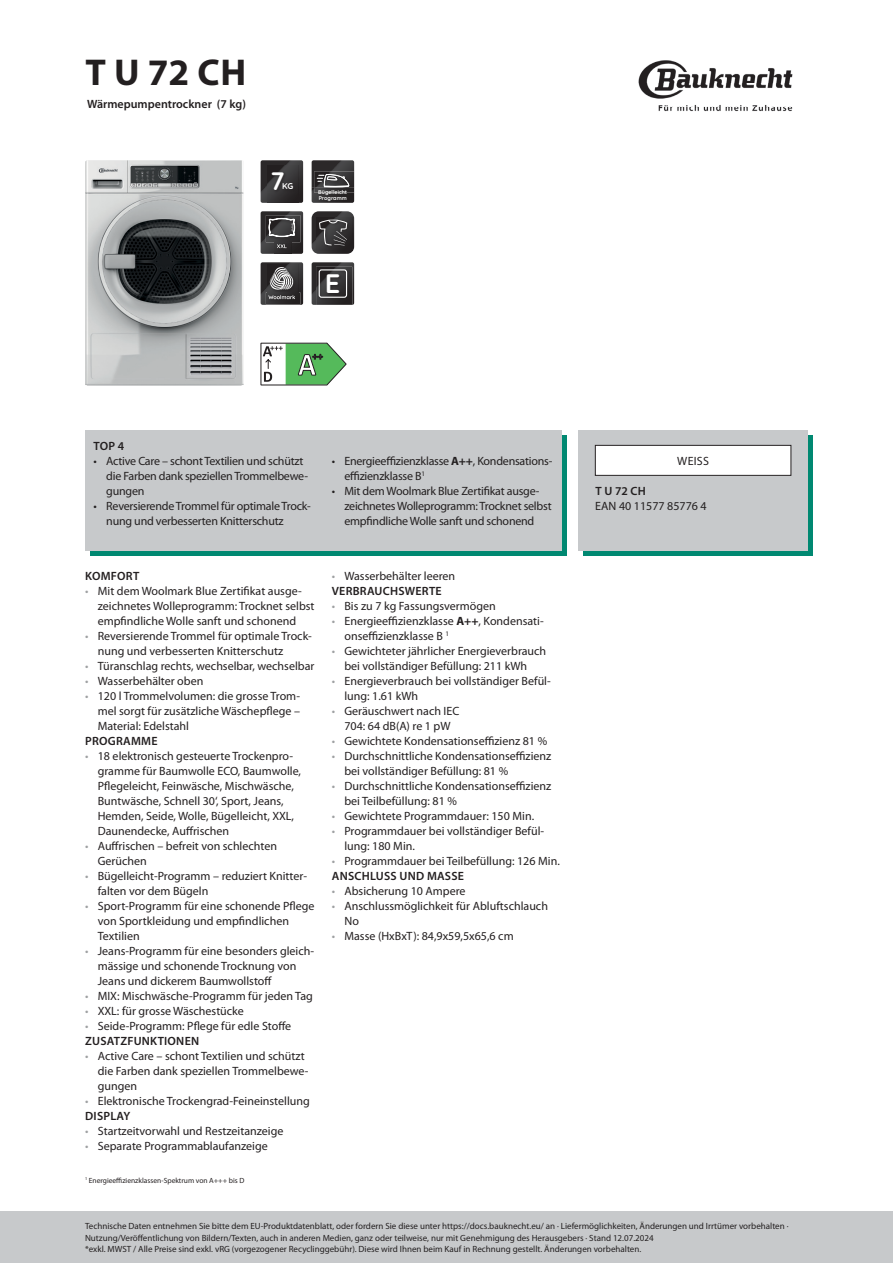
<style>
.page{position:relative;width:893px;height:1263px;background:#fff}
.page>*{position:absolute;margin:0;border:0;box-sizing:border-box;transform-origin:0 0}
.t1{font:700 37.5px "Myriad Pro";color:#231f20}
.t2{font:700 26.7px "Hotpoint";color:#fff}
.t3{font:700 25.05px "Quicksand";color:#fff}
.t4{font:12px/15px "Myriad Pro";color:#231f20}
.t5{font:12px/15px "Myriad Pro";letter-spacing:-.02em;color:#231f20}
.t6{font:600 12px "Myriad Pro";color:#231f20}
.t7{font:600 12px "Myriad Pro";letter-spacing:.02em;color:#231f20}
.t8{font:9px/11.2px "Myriad Pro";color:#231f20}
.t9{font:700 8.4px "Quicksand";color:#fff}
.t10{font:7.5px "Myriad Pro";color:#231f20}
.t11{font:700 5.4px/5.4px "Quicksand";color:#fff}
.s1{font-weight:700}
.s2{color:#9ea0a2}
.s3{font-weight:600}
</style>
<div class="page">
<img style="left:638px;top:60px;width:155px;height:52px">
<div style="left:0;top:1212px;width:893px;height:51px;background:#c7c9cb"></div>
<img style="left:85px;top:160px;width:159px;height:225px">
<svg style="left:261px;top:160px;width:42px;height:43px"></svg>
<img style="left:268px;top:166px;width:30px;height:36px">
<svg style="left:261px;top:211px;width:42px;height:43px;background:#474546"></svg>
<svg style="left:261px;top:262px;width:42px;height:43px;background:#535152"></svg>
<img style="left:312px;top:201px;width:42px;height:2px">
<svg style="left:312px;top:160px;width:42px;height:41px;background:#474546"></svg>
<svg style="left:312px;top:211px;width:42px;height:43px;background:#444243"></svg>
<svg style="left:312px;top:262px;width:42px;height:43px"></svg>
<img style="left:316px;top:267px;width:36px;height:38px">
<div style="left:319px;top:269px;width:28px;height:29px;border:1px solid #fff;border-radius:2px"></div>
<svg style="left:261px;top:343px;width:85px;height:42px"></svg>
<svg style="left:90px;top:436px;width:477px;height:120px;background:#20927f"></svg>
<div style="left:85px;top:430px;width:476px;height:120px;background:#c7c9cb"></div>
<div style="left:584px;top:436px;width:229px;height:120px;background:#008871"></div>
<div style="left:578px;top:430px;width:230px;height:120px;background:#c7c9cb"></div>
<div style="left:595px;top:445px;width:196px;height:30px;background:#fff"></div>
<div style="left:595px;top:445px;width:196px;height:30px;border:1px solid #231f20"></div>
<h1 class="t1" style="left:85px;top:48px;width:162px">T U 72 CH</h1>
<p class="t6" style="left:87px;top:97px;width:160px">Wärmepumpentrockner (7 kg)</p>
<h3 class="t3" style="left:270px;top:160px;width:16px">7</h3>
<p class="t9" style="left:282px;top:179px;width:13px">KG</p>
<p class="t11" style="left:318px;top:189px;width:30px">Bügelleicht<br>Programm</p>
<h2 class="t2" style="left:325px;top:262px;width:17px">E</h2>
<p class="t6" style="left:94px;top:439px;width:32px">TOP 4</p>
<p class="t5" style="left:106px;top:454px;width:203px;text-indent:-13px">• Active Care – schont Textilien und schützt die Farben dank speziellen Trommelbewe&shy;gungen</p>
<p class="t5" style="left:106px;top:499px;width:206px;text-indent:-13px">• Reversierende Trommel für optimale Trock&shy;nung und verbesserten Knitterschutz</p>
<p class="t5" style="left:344px;top:454px;width:209px;text-indent:-13px">• Energieeffizienzklasse <span class="s1">A++</span>, Kondensations&shy;effizienzklasse B<sup>1</sup></p>
<p class="t5" style="left:344px;top:484px;width:209px;text-indent:-13px">• Mit dem Woolmark Blue Zertifikat ausge&shy;zeichnetes Wolleprogramm: Trocknet selbst empfindliche Wolle sanft und schonend</p>
<p class="t7" style="left:85px;top:570px;width:56px">KOMFORT</p>
<p class="t4" style="left:98px;top:584px;width:218px;text-indent:-13px"><span class="s2">•</span> Mit dem Woolmark Blue Zertifikat ausge&shy;zeichnetes Wolleprogramm: Trocknet selbst empfindliche Wolle sanft und schonend</p>
<p class="t4" style="left:98px;top:629px;width:216px;text-indent:-13px"><span class="s2">•</span> Reversierende Trommel für optimale Trock&shy;nung und verbesserten Knitterschutz</p>
<p class="t4" style="left:85px;top:659px;width:231px"><span class="s2">•</span> Türanschlag rechts, wechselbar, wechselbar</p>
<p class="t4" style="left:85px;top:674px;width:120px"><span class="s2">•</span> Wasserbehälter oben</p>
<p class="t4" style="left:98px;top:689px;width:204px;text-align:justify;text-indent:-13px"><span class="s2">•</span> 120 l Trommelvolumen: die grosse Trom&shy;mel sorgt für zusätzliche Wäschepflege – Material: Edelstahl</p>
<p class="t7" style="left:85px;top:735px;width:74px">PROGRAMME</p>
<p class="t4" style="left:98px;top:749px;width:205px;text-indent:-13px"><span class="s2">•</span> 18 elektronisch gesteuerte Trockenpro&shy;gramme für Baumwolle ECO, Baumwolle, Pflegeleicht, Feinwäsche, Mischwäsche, Buntwäsche, Schnell 30‘, Sport, Jeans, Hemden, Seide, Wolle, Bügelleicht, XXL, Daunendecke, Auffrischen</p>
<p class="t4" style="left:98px;top:839px;width:181px;text-indent:-13px"><span class="s2">•</span> Auffrischen – befreit von schlechten<br>Gerüchen</p>
<p class="t4" style="left:98px;top:869px;width:211px;text-indent:-13px"><span class="s2">•</span> Bügelleicht-Programm – reduziert Knitter&shy;falten vor dem Bügeln</p>
<p class="t4" style="left:98px;top:899px;width:218px;text-indent:-13px"><span class="s2">•</span> Sport-Programm für eine schonende Pflege von Sportkleidung und empfindlichen<br>Textilien</p>
<p class="t4" style="left:98px;top:944px;width:218px;text-indent:-13px"><span class="s2">•</span> Jeans-Programm für eine besonders gleich&shy;mässige und schonende Trocknung von<br>Jeans und dickerem Baumwollstoff</p>
<p class="t4" style="left:85px;top:989px;width:229px"><span class="s2">•</span> MIX: Mischwäsche-Programm für jeden Tag</p>
<p class="t4" style="left:85px;top:1004px;width:160px"><span class="s2">•</span> XXL: für grosse Wäschestücke</p>
<p class="t4" style="left:85px;top:1019px;width:208px"><span class="s2">•</span> Seide-Programm: Pflege für edle Stoffe<br><span class="s3">ZUSATZFUNKTIONEN</span></p>
<p class="t4" style="left:98px;top:1049px;width:212px;text-indent:-13px"><span class="s2">•</span> Active Care – schont Textilien und schützt die Farben dank speziellen Trommelbewe&shy;gungen</p>
<p class="t4" style="left:85px;top:1094px;width:226px"><span class="s2">•</span> Elektronische Trockengrad-Feineinstellung<br><span class="s3">DISPLAY</span></p>
<p class="t4" style="left:85px;top:1124px;width:200px"><span class="s2">•</span> Startzeitvorwahl und Restzeitanzeige</p>
<p class="t4" style="left:85px;top:1139px;width:184px"><span class="s2">•</span> Separate Programmablaufanzeige</p>
<p class="t4" style="left:332px;top:569px;width:125px"><span class="s2">•</span> Wasserbehälter leeren<br><span class="s3">VERBRAUCHSWERTE</span></p>
<p class="t4" style="left:332px;top:599px;width:166px"><span class="s2">•</span> Bis zu 7 kg Fassungsvermögen</p>
<p class="t4" style="left:344px;top:614px;width:201px;text-indent:-13px"><span class="s2">•</span> Energieeffizienzklasse <span class="s1">A++</span>, Kondensati&shy;onseffizienzklasse B <sup>1</sup></p>
<p class="t4" style="left:332px;top:644px;width:216px;text-align:center"><span class="s2">•</span> Gewichteter jährlicher Energieverbrauch bei vollständiger Befüllung: 211 kWh</p>
<p class="t4" style="left:344px;top:674px;width:208px;text-indent:-13px"><span class="s2">•</span> Energieverbrauch bei vollständiger Befül&shy;lung: 1.61 kWh</p>
<p class="t4" style="left:332px;top:704px;width:129px;text-align:center"><span class="s2">•</span> Geräuschwert nach IEC<br>704: 64 dB(A) re 1 pW</p>
<p class="t4" style="left:332px;top:734px;width:217px"><span class="s2">•</span> Gewichtete Kondensationseffizienz 81 %</p>
<p class="t4" style="left:344px;top:749px;width:208px;text-indent:-13px"><span class="s2">•</span> Durchschnittliche Kondensationseffizienz bei vollständiger Befüllung: 81 %</p>
<p class="t4" style="left:344px;top:779px;width:208px;text-indent:-13px"><span class="s2">•</span> Durchschnittliche Kondensationseffizienz bei Teilbefüllung: 81 %</p>
<p class="t4" style="left:332px;top:809px;width:204px"><span class="s2">•</span> Gewichtete Programmdauer: 150 Min.</p>
<p class="t4" style="left:344px;top:824px;width:201px;text-indent:-13px"><span class="s2">•</span> Programmdauer bei vollständiger Befül&shy;lung: 180 Min.</p>
<p class="t4" style="left:332px;top:854px;width:230px"><span class="s2">•</span> Programmdauer bei Teilbefüllung: 126 Min.<br><span class="s3">ANSCHLUSS UND MASSE</span></p>
<p class="t4" style="left:332px;top:884px;width:135px"><span class="s2">•</span> Absicherung 10 Ampere</p>
<p class="t4" style="left:344px;top:899px;width:205px;text-indent:-13px"><span class="s2">•</span> Anschlussmöglichkeit für Abluftschlauch<br>No</p>
<p class="t4" style="left:332px;top:929px;width:183px"><span class="s2">•</span> Masse (HxBxT): 84,9x59,5x65,6 cm</p>
<p class="t4" style="left:677px;top:454px;width:33px">WEISS</p>
<p class="t6" style="left:595px;top:484px;width:52px">T U 72 CH</p>
<p class="t4" style="left:595px;top:499px;width:113px">EAN 40 11577 85776 4</p>
<p class="t10" style="left:85px;top:1176px;width:161px"><sup>1</sup> Energieeffizienzklassen-Spektrum von A+++ bis D</p>
<p class="t8" style="left:85px;top:1221px;width:705px">Technische Daten entnehmen Sie bitte dem EU-Produktdatenblatt, oder fordern Sie diese unter https://docs.bauknecht.eu/ an · Liefermöglichkeiten, Änderungen und Irrtümer vorbehalten ·<br>Nutzung/Veröffentlichung von Bildern/Texten, auch in anderen Medien, ganz oder teilweise, nur mit Genehmigung des Herausgebers · Stand 12.07.2024<br>*exkl. MWST / Alle Preise sind exkl. vRG (vorgezogener Recyclinggebühr). Diese wird Ihnen beim Kauf in Rechnung gestellt. Änderungen vorbehalten.</p>
</div>
